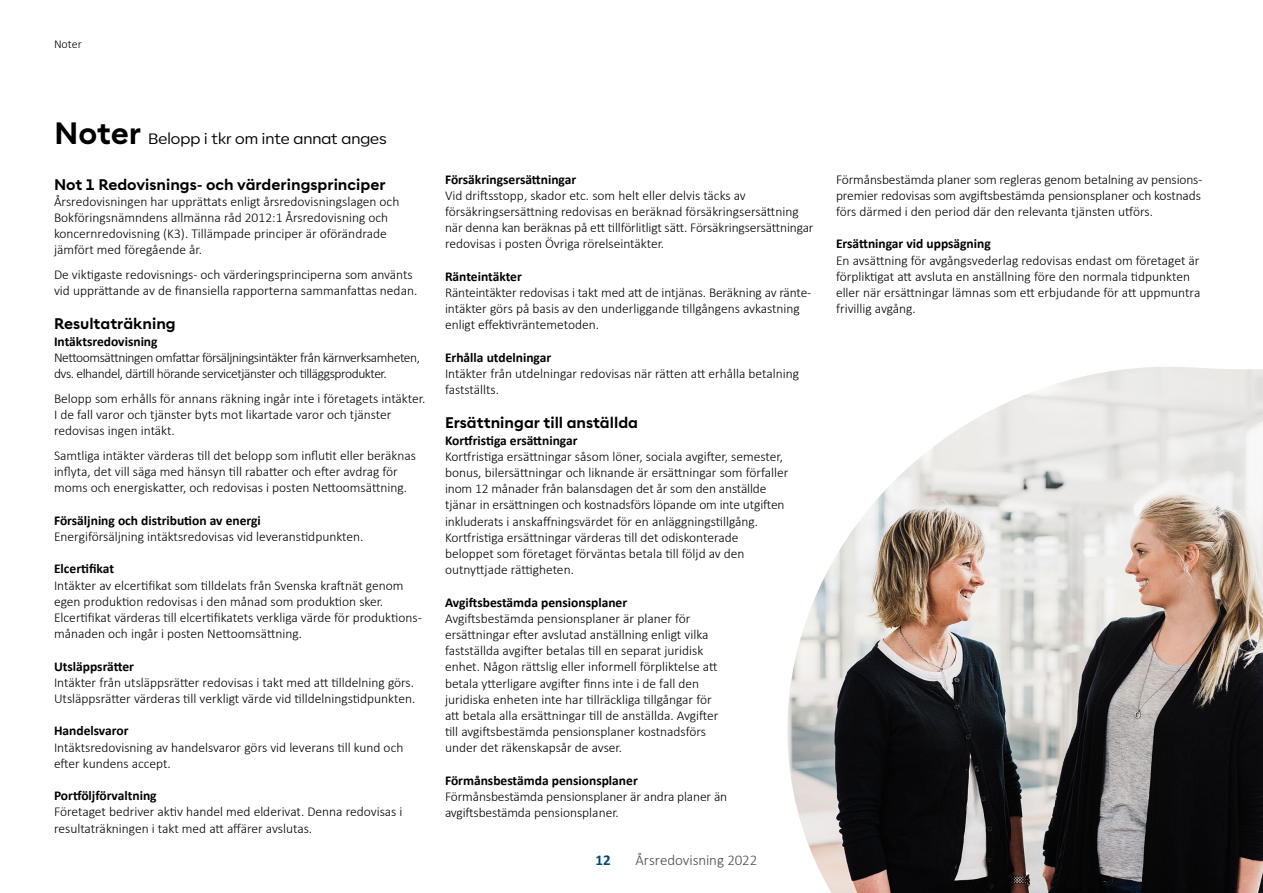
<style>
.page{position:relative;width:1263px;height:893px;background:#fff}
.page>*{position:absolute;margin:0;border:0;box-sizing:border-box;transform-origin:0 0}
.t1{font:700 15px "Corsa Grotesk";color:#000}
.t2{font:15px "Corsa Grotesk";color:#000}
.t3{font:300 15px "Calibri";letter-spacing:-.005em;color:#4a4a49}
.t4{font:700 15px "Calibri";color:#004b6f}
.t5{font:300 13.5px/16.2px "Calibri";color:#000}
.t6{font:700 13.5px "Calibri";color:#000}
.t7{font:300 13.5px/16.2px "Calibri";letter-spacing:-.03em;color:#000}
.t8{font:300 12px "Calibri";color:#000}
.s1{font-weight:700;font-size:30px}
</style>
<div class="page">
<img style="left:787px;top:367px;width:476px;height:526px">
<p class="t8" style="left:54px;top:36px;width:29px">Noter</p>
<p class="t2" style="left:54px;top:130px;width:334px"><span class="s1">Noter</span> Belopp i tkr om inte annat anges</p>
<p class="t1" style="left:54px;top:174px;width:333px">Not 1 Redovisnings- och värderingsprinciper</p>
<p class="t5" style="left:54px;top:193px;width:347px">Årsredovisningen har upprättats enligt årsredovisningslagen och Bokföringsnämndens allmänna råd 2012:1 Årsredovisning och koncernredovisning (K3). Tillämpade principer är oförändrade jämfört med föregående år.</p>
<p class="t5" style="left:54px;top:266px;width:365px">De viktigaste redovisnings- och värderingsprinciperna som använts vid upprättande av de finansiella rapporterna sammanfattas nedan.</p>
<p class="t1" style="left:54px;top:314px;width:123px">Resultaträkning</p>
<p class="t6" style="left:54px;top:332px;width:105px">Intäktsredovisning</p>
<p class="t7" style="left:54px;top:349px;width:368px">Nettoomsättningen omfattar försäljningsintäkter från kärnverksamheten, dvs. elhandel, därtill hörande servicetjänster och tilläggsprodukter.</p>
<p class="t5" style="left:54px;top:390px;width:373px">Belopp som erhålls för annans räkning ingår inte i företagets intäkter.<br>I de fall varor och tjänster byts mot likartade varor och tjänster redovisas ingen intäkt.</p>
<p class="t5" style="left:54px;top:447px;width:364px">Samtliga intäkter värderas till det belopp som influtit eller beräknas inflyta, det vill säga med hänsyn till rabatter och efter avdrag för moms och energiskatter, och redovisas i posten Nettoomsättning.</p>
<p class="t6" style="left:54px;top:511px;width:208px">Försäljning och distribution av energi</p>
<p class="t5" style="left:54px;top:528px;width:311px">Energiförsäljning intäktsredovisas vid leveranstidpunkten.</p>
<p class="t6" style="left:54px;top:559px;width:62px">Elcertifikat</p>
<p class="t5" style="left:54px;top:577px;width:369px">Intäkter av elcertifikat som tilldelats från Svenska kraftnät genom egen produktion redovisas i den månad som produktion sker.<br>Elcertifikat värderas till elcertifikatets verkliga värde för produktions&shy;månaden och ingår i posten Nettoomsättning.</p>
<p class="t6" style="left:54px;top:656px;width:81px">Utsläppsrätter</p>
<p class="t5" style="left:54px;top:674px;width:363px">Intäkter från utsläppsrätter redovisas i takt med att tilldelning görs.<br>Utsläppsrätter värderas till verkligt värde vid tilldelningstidpunkten.</p>
<p class="t6" style="left:54px;top:721px;width:76px">Handelsvaror</p>
<p class="t5" style="left:54px;top:739px;width:351px">Intäktsredovisning av handelsvaror görs vid leverans till kund och efter kundens accept.</p>
<p class="t6" style="left:54px;top:786px;width:104px">Portföljförvaltning</p>
<p class="t5" style="left:54px;top:804px;width:350px">Företaget bedriver aktiv handel med elderivat. Denna redovisas i resultaträkningen i takt med att affärer avslutas.</p>
<p class="t6" style="left:445px;top:170px;width:133px">Försäkringsersättningar</p>
<p class="t5" style="left:445px;top:187px;width:370px">Vid driftsstopp, skador etc. som helt eller delvis täcks av försäkringsersättning redovisas en beräknad försäkringsersättning när denna kan beräknas på ett tillförlitligt sätt. Försäkringsersättningar redovisas i posten Övriga rörelseintäkter.</p>
<p class="t6" style="left:445px;top:267px;width:78px">Ränteintäkter</p>
<p class="t5" style="left:445px;top:284px;width:368px">Ränteintäkter redovisas i takt med att de intjänas. Beräkning av ränte&shy;intäkter görs på basis av den underliggande tillgångens avkastning enligt effektivräntemetoden.</p>
<p class="t6" style="left:445px;top:348px;width:108px">Erhålla utdelningar</p>
<p class="t5" style="left:445px;top:365px;width:356px">Intäkter från utdelningar redovisas när rätten att erhålla betalning fastställts.</p>
<p class="t1" style="left:445px;top:413px;width:195px">Ersättningar till anställda</p>
<p class="t6" style="left:445px;top:431px;width:134px">Kortfristiga ersättningar</p>
<p class="t5" style="left:445px;top:448px;width:345px">Kortfristiga ersättningar såsom löner, sociala avgifter, semester, bonus, bilersättningar och liknande är ersättningar som förfaller inom 12 månader från balansdagen det år som den anställde tjänar in ersättningen och kostnadsförs löpande om inte utgiften inkluderats i anskaffningsvärdet för en anläggningstillgång.<br>Kortfristiga ersättningar värderas till det odiskonterade beloppet som företaget förväntas betala till följd av den outnyttjade rättigheten.</p>
<p class="t6" style="left:445px;top:593px;width:184px">Avgiftsbestämda pensionsplaner</p>
<p class="t5" style="left:445px;top:610px;width:275px">Avgiftsbestämda pensionsplaner är planer för ersättningar efter avslutad anställning enligt vilka fastställda avgifter betalas till en separat juridisk enhet. Någon rättslig eller informell förpliktelse att betala ytterligare avgifter finns inte i de fall den juridiska enheten inte har tillräckliga tillgångar för att betala alla ersättningar till de anställda. Avgifter till avgiftsbestämda pensionsplaner kostnadsförs under det räkenskapsår de avser.</p>
<p class="t6" style="left:445px;top:771px;width:194px">Förmånsbestämda pensionsplaner</p>
<p class="t5" style="left:445px;top:788px;width:284px">Förmånsbestämda pensionsplaner är andra planer än avgiftsbestämda pensionsplaner.</p>
<p class="t4" style="left:595px;top:849px;width:17px">12</p>
<p class="t3" style="left:635px;top:851px;width:123px">Årsredovisning 2022</p>
<p class="t5" style="left:836px;top:171px;width:368px;text-align:justify">Förmånsbestämda planer som regleras genom betalning av pensions&shy;premier redovisas som avgiftsbestämda pensionsplaner och kostnads förs därmed i den period där den relevanta tjänsten utförs.</p>
<p class="t6" style="left:836px;top:234px;width:156px">Ersättningar vid uppsägning</p>
<p class="t5" style="left:836px;top:252px;width:366px">En avsättning för avgångsvederlag redovisas endast om företaget är förpliktigat att avsluta en anställning före den normala tidpunkten eller när ersättningar lämnas som ett erbjudande för att uppmuntra frivillig avgång.</p>
</div>
